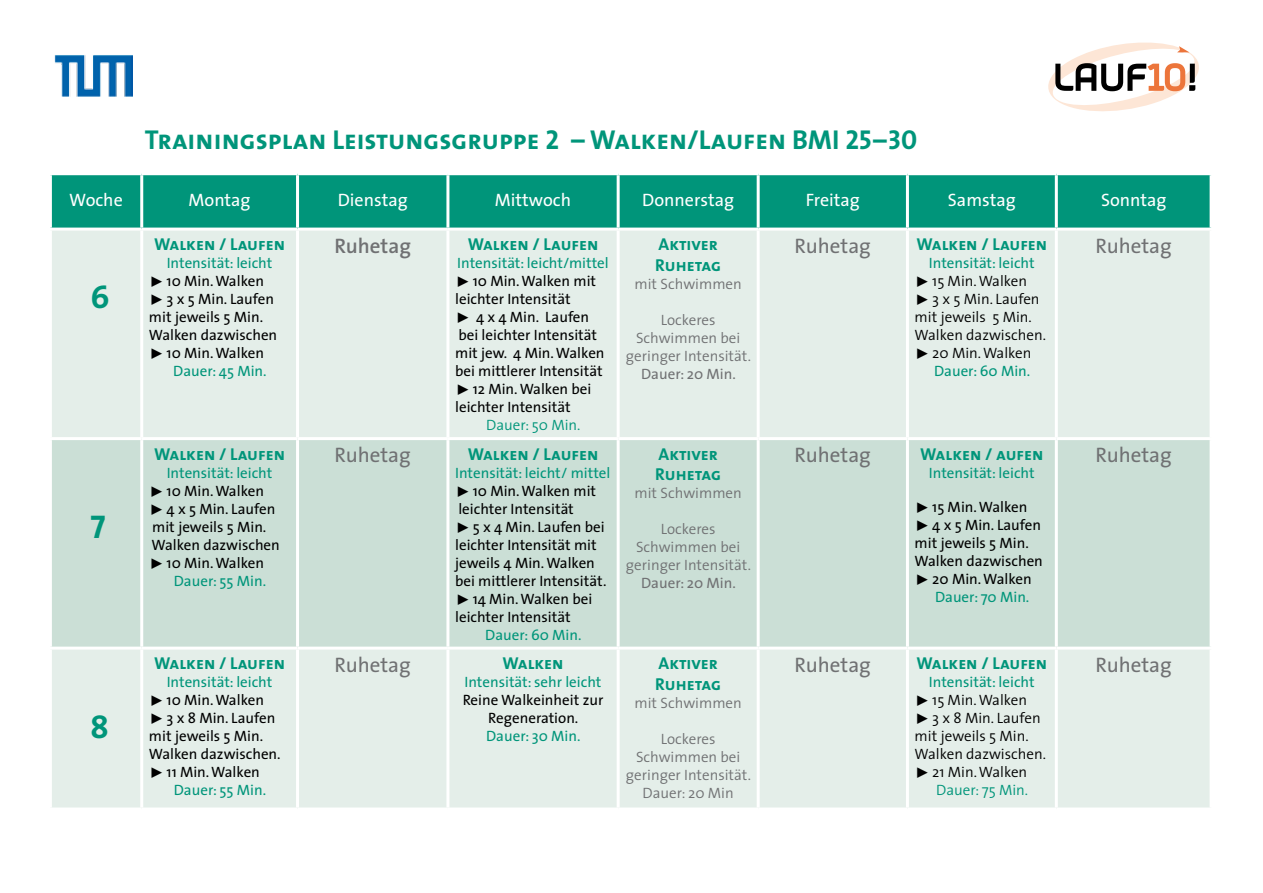
<style>
.page{position:relative;width:1263px;height:893px;background:#fff}
.page>*{position:absolute;margin:0;border:0;box-sizing:border-box;transform-origin:0 0}
.t1{font:33px "The Sans Bold Caps";color:#00957a}
.t2{font:27.45px "The Sans Bold Caps";color:#00957a}
.t3{font:21px "The Sans";color:#707173}
.t4{font:600 21px "The Sans";color:#707173}
.t5{font:18px "The Sans";color:#fff}
.t6{font:17.25px/20.7px "The Sans Bold Caps";color:#00957a}
.t7{font:15px/18px "The Sans";color:#000}
.t8{font:300 15px/18px "The Sans";color:#707173;text-align:center}
.t9{font:300 15px/18px "The Sans";color:#000}
.t10{font:15px "The Sans";color:#00957a}
.t11{font:300 15px "The Sans";color:#00957a}
.t12{font:15px "The Sans";color:#707173}
.s1{font-family:"The Sans Expert"}
.s2{color:#00957a}
.s3{font-family:"The Sans Expert";font-weight:400}
.s4{font-weight:400;color:#00957a}
</style>
<div class="page">
<div style="left:52px;top:175px;width:1157px;height:53px;background:#00957a"></div>
<div style="left:52px;top:231px;width:1157px;height:576px;background:#e4eee9"></div>
<div style="left:52px;top:440px;width:1157px;height:207px;background:#cbdfd6"></div>
<hr style="left:140px;top:175px;width:3px;height:53px;background:#fff">
<hr style="left:296px;top:175px;width:3px;height:53px;background:#fff">
<hr style="left:446px;top:175px;width:3px;height:53px;background:#fff">
<hr style="left:617px;top:175px;width:3px;height:53px;background:#fff">
<hr style="left:757px;top:175px;width:3px;height:53px;background:#fff">
<hr style="left:906px;top:175px;width:3px;height:53px;background:#fff">
<hr style="left:1055px;top:175px;width:3px;height:53px;background:#fff">
<hr style="left:140px;top:231px;width:3px;height:206px;background:#fff">
<hr style="left:296px;top:231px;width:3px;height:206px;background:#fff">
<hr style="left:446px;top:231px;width:3px;height:206px;background:#fff">
<hr style="left:617px;top:231px;width:3px;height:206px;background:#fff">
<hr style="left:757px;top:231px;width:3px;height:206px;background:#fff">
<hr style="left:906px;top:231px;width:3px;height:206px;background:#fff">
<hr style="left:1055px;top:231px;width:3px;height:206px;background:#fff">
<hr style="left:49px;top:437px;width:93px;height:3px;background:#fff">
<hr style="left:142px;top:437px;width:156px;height:3px;background:#fff">
<hr style="left:140px;top:440px;width:3px;height:207px;background:#fff">
<hr style="left:298px;top:437px;width:150px;height:3px;background:#fff">
<hr style="left:296px;top:440px;width:3px;height:207px;background:#fff">
<hr style="left:448px;top:437px;width:170px;height:3px;background:#fff">
<hr style="left:446px;top:440px;width:3px;height:207px;background:#fff">
<hr style="left:618px;top:437px;width:140px;height:3px;background:#fff">
<hr style="left:617px;top:440px;width:3px;height:207px;background:#fff">
<hr style="left:758px;top:437px;width:149px;height:3px;background:#fff">
<hr style="left:757px;top:440px;width:3px;height:207px;background:#fff">
<hr style="left:907px;top:437px;width:149px;height:3px;background:#fff">
<hr style="left:906px;top:440px;width:3px;height:207px;background:#fff">
<hr style="left:1056px;top:437px;width:156px;height:3px;background:#fff">
<hr style="left:1055px;top:440px;width:3px;height:207px;background:#fff">
<hr style="left:49px;top:647px;width:93px;height:3px;background:#fff">
<hr style="left:142px;top:647px;width:156px;height:3px;background:#fff">
<hr style="left:140px;top:650px;width:3px;height:157px;background:#fff">
<hr style="left:298px;top:647px;width:150px;height:3px;background:#fff">
<hr style="left:296px;top:650px;width:3px;height:157px;background:#fff">
<hr style="left:448px;top:647px;width:170px;height:3px;background:#fff">
<hr style="left:446px;top:650px;width:3px;height:157px;background:#fff">
<hr style="left:618px;top:647px;width:140px;height:3px;background:#fff">
<hr style="left:617px;top:650px;width:3px;height:157px;background:#fff">
<hr style="left:758px;top:647px;width:149px;height:3px;background:#fff">
<hr style="left:757px;top:650px;width:3px;height:157px;background:#fff">
<hr style="left:907px;top:647px;width:149px;height:3px;background:#fff">
<hr style="left:906px;top:650px;width:3px;height:157px;background:#fff">
<hr style="left:1056px;top:647px;width:156px;height:3px;background:#fff">
<hr style="left:1055px;top:650px;width:3px;height:157px;background:#fff">
<img style="left:54px;top:55px;width:78px;height:41px">
<svg style="left:1048px;top:43px;width:151px;height:68px"></svg>
<h2 class="t2" style="left:145px;top:117px;width:774px">Trainingsplan Leistungsgruppe 2 – Walken/Laufen BMI 25–30</h2>
<p class="t5" style="left:69px;top:185px;width:55px">Woche</p>
<p class="t5" style="left:189px;top:185px;width:64px">Montag</p>
<p class="t5" style="left:338px;top:185px;width:72px">Dienstag</p>
<p class="t5" style="left:495px;top:185px;width:78px">Mittwoch</p>
<p class="t5" style="left:642px;top:185px;width:93px">Donnerstag</p>
<p class="t5" style="left:806px;top:185px;width:56px">Freitag</p>
<p class="t5" style="left:948px;top:185px;width:69px">Samstag</p>
<p class="t5" style="left:1101px;top:185px;width:67px">Sonntag</p>
<p class="t6" style="left:154px;top:233px;width:132px">Walken / Laufen</p>
<p class="t10" style="left:167px;top:251px;width:107px">Intensität: leicht</p>
<p class="t7" style="left:149px;top:272px;width:117px"><span class="s1">˘</span> 10 Min. Walken</p>
<p class="t7" style="left:149px;top:290px;width:127px"><span class="s1">˘</span> 3 x 5 Min. Laufen</p>
<p class="t7" style="left:149px;top:308px;width:116px">mit jeweils 5 Min.</p>
<p class="t7" style="left:149px;top:326px;width:130px">Walken dazwischen</p>
<p class="t7" style="left:149px;top:344px;width:117px"><span class="s1">˘</span> 10 Min. Walken</p>
<p class="t10" style="left:173px;top:359px;width:95px">Dauer: 45 Min.</p>
<h3 class="t4" style="left:334px;top:228px;width:78px">Ruhetag</h3>
<p class="t6" style="left:468px;top:233px;width:132px">Walken / Laufen</p>
<p class="t7" style="left:455px;top:254px;width:155px"><span class="s2">Intensität: leicht/mittel </span><span class="s1">˘</span> 10 Min. Walken mit leichter Intensität<br><span class="s1">˘</span> 4 x 4 Min. Laufen bei leichter Intensität mit jew. 4 Min. Walken bei mittlerer Intensität <span class="s1">˘</span> 12 Min. Walken bei leichter Intensität</p>
<p class="t11" style="left:486px;top:413px;width:96px">Dauer: 50 Min.</p>
<h3 class="t3" style="left:795px;top:228px;width:78px">Ruhetag</h3>
<p class="t6" style="left:916px;top:233px;width:132px">Walken / Laufen</p>
<p class="t10" style="left:929px;top:251px;width:107px">Intensität: leicht</p>
<p class="t9" style="left:915px;top:272px;width:114px"><span class="s3">˘</span> 15 Min. Walken</p>
<p class="t9" style="left:915px;top:290px;width:126px"><span class="s3">˘</span> 3 x 5 Min. Laufen</p>
<p class="t9" style="left:915px;top:308px;width:119px">mit jeweils 5 Min.</p>
<p class="t9" style="left:915px;top:326px;width:133px">Walken dazwischen.</p>
<p class="t9" style="left:915px;top:344px;width:118px"><span class="s3">˘</span> 20 Min. Walken</p>
<p class="t10" style="left:934px;top:359px;width:98px">Dauer: 60 Min.</p>
<h3 class="t3" style="left:1095px;top:228px;width:78px">Ruhetag</h3>
<p class="t6" style="left:655px;top:233px;width:68px">Aktiver<br>Ruhetag</p>
<p class="t8" style="left:634px;top:274px;width:109px">mit Schwimmen</p>
<p class="t8" style="left:626px;top:310px;width:127px">Lockeres<br>Schwimmen bei geringer Intensität.</p>
<p class="t12" style="left:641px;top:361px;width:96px">Dauer: 20 Min.</p>
<h1 class="t1" style="left:90px;top:269px;width:21px">6</h1>
<h1 class="t1" style="left:90px;top:500px;width:17px">7</h1>
<h1 class="t1" style="left:90px;top:699px;width:20px">8</h1>
<p class="t6" style="left:154px;top:443px;width:132px">Walken / Laufen</p>
<p class="t7" style="left:149px;top:463px;width:132px;text-indent:18px"><span class="s2">Intensität: leicht </span><span class="s1">˘</span> 10 Min. Walken <span class="s1">˘</span> 4 x 5 Min. Laufen mit jeweils 5 Min.<br>Walken dazwischen <span class="s1">˘</span> 10 Min. Walken</p>
<p class="t10" style="left:174px;top:568px;width:94px">Dauer: 55 Min.</p>
<p class="t6" style="left:154px;top:652px;width:132px">Walken / Laufen</p>
<p class="t7" style="left:149px;top:673px;width:133px;text-indent:18px"><span class="s2">Intensität: leicht </span><span class="s1">˘</span> 10 Min. Walken <span class="s1">˘</span> 3 x 8 Min. Laufen mit jeweils 5 Min.<br>Walken dazwischen. <span class="s1">˘</span> 11 Min. Walken</p>
<p class="t10" style="left:174px;top:778px;width:94px">Dauer: 55 Min.</p>
<h3 class="t3" style="left:335px;top:438px;width:78px">Ruhetag</h3>
<p class="t6" style="left:468px;top:443px;width:132px">Walken / Laufen</p>
<p class="t7" style="left:455px;top:463px;width:157px"><span class="s2">Intensität: leicht/ mittel </span><span class="s1">˘</span> 10 Min. Walken mit leichter Intensität<br><span class="s1">˘</span> 5 x 4 Min. Laufen bei leichter Intensität mit jeweils 4 Min. Walken bei mittlerer Intensität. <span class="s1">˘</span> 14 Min. Walken bei leichter Intensität</p>
<p class="t10" style="left:485px;top:622px;width:98px">Dauer: 60 Min.</p>
<h3 class="t3" style="left:335px;top:647px;width:78px">Ruhetag</h3>
<p class="t6" style="left:502px;top:652px;width:63px">Walken</p>
<p class="t10" style="left:464px;top:670px;width:138px">Intensität: sehr leicht</p>
<p class="t7" style="left:463px;top:691px;width:142px;text-align:center">Reine Walkeinheit zur<br>Regeneration.</p>
<p class="t10" style="left:486px;top:724px;width:96px">Dauer: 30 Min.</p>
<p class="t6" style="left:655px;top:443px;width:68px">Aktiver<br>Ruhetag</p>
<p class="t8" style="left:634px;top:484px;width:109px">mit Schwimmen</p>
<p class="t8" style="left:626px;top:520px;width:127px">Lockeres<br>Schwimmen bei geringer Intensität.</p>
<p class="t12" style="left:641px;top:571px;width:96px">Dauer: 20 Min.</p>
<p class="t6" style="left:655px;top:652px;width:68px">Aktiver<br>Ruhetag</p>
<p class="t8" style="left:634px;top:693px;width:109px">mit Schwimmen</p>
<p class="t8" style="left:626px;top:729px;width:127px">Lockeres<br>Schwimmen bei geringer Intensität.<br>Dauer: 20 Min</p>
<h3 class="t3" style="left:795px;top:438px;width:78px">Ruhetag</h3>
<p class="t6" style="left:920px;top:443px;width:125px">Walken / aufen</p>
<p class="t10" style="left:929px;top:460px;width:107px">Intensität: leicht</p>
<p class="t7" style="left:915px;top:497px;width:114px"><span class="s1">˘</span> 15 Min. Walken</p>
<p class="t7" style="left:915px;top:515px;width:128px"><span class="s1">˘</span> 4 x 5 Min. Laufen</p>
<p class="t7" style="left:915px;top:533px;width:116px">mit jeweils 5 Min.</p>
<p class="t7" style="left:915px;top:551px;width:130px">Walken dazwischen</p>
<p class="t7" style="left:915px;top:569px;width:119px"><span class="s1">˘</span> 20 Min. Walken</p>
<p class="t10" style="left:935px;top:584px;width:96px">Dauer: 70 Min.</p>
<h3 class="t3" style="left:795px;top:647px;width:78px">Ruhetag</h3>
<p class="t6" style="left:916px;top:652px;width:132px">Walken / Laufen</p>
<p class="t9" style="left:915px;top:673px;width:133px;text-indent:14px"><span class="s4">Intensität: leicht </span><span class="s3">˘</span> 15 Min. Walken<br><span class="s3">˘</span> 3 x 8 Min. Laufen mit jeweils 5 Min.<br>Walken dazwischen. <span class="s3">˘</span> 21 Min. Walken</p>
<p class="t11" style="left:936px;top:778px;width:93px">Dauer: 75 Min.</p>
<h3 class="t3" style="left:1095px;top:438px;width:78px">Ruhetag</h3>
<h3 class="t3" style="left:1095px;top:647px;width:78px">Ruhetag</h3>
</div>
